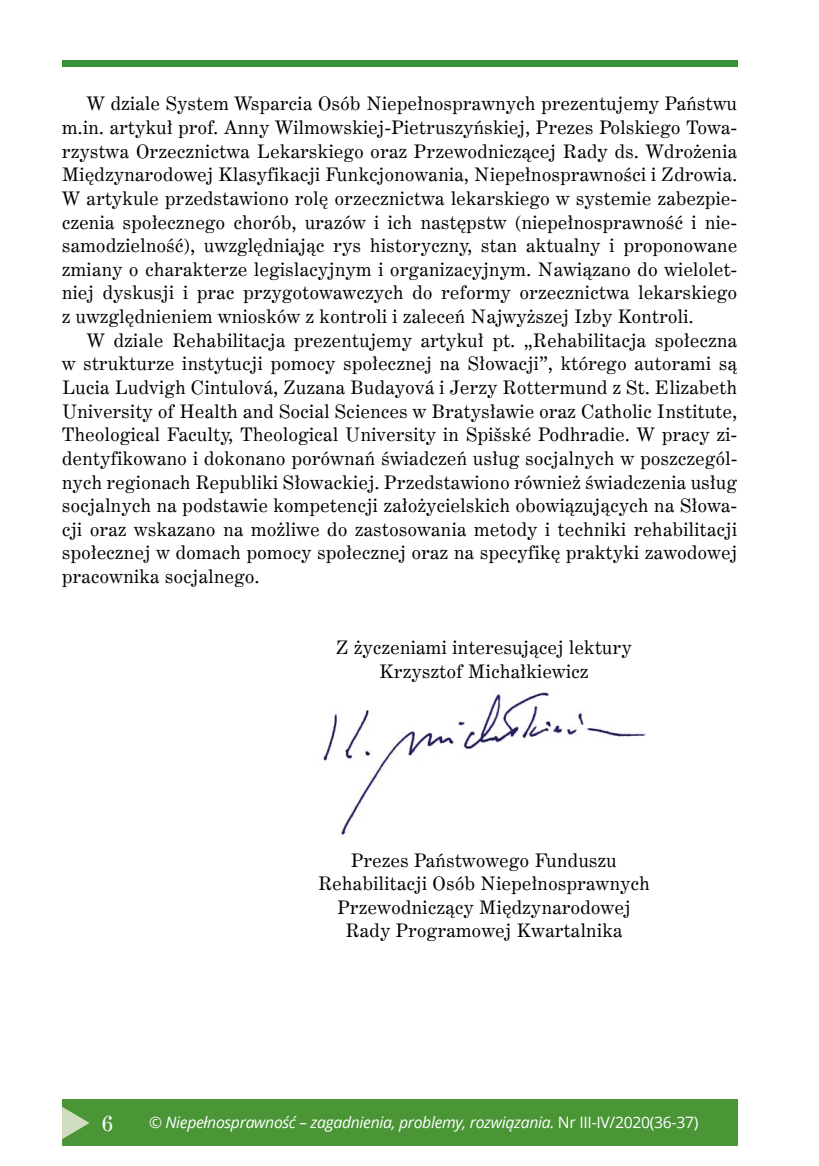
<style>
.page{position:relative;width:819px;height:1166px;background:#fff}
.page>*{position:absolute;margin:0;border:0;box-sizing:border-box;transform-origin:0 0}
.t1{font:21.88px "Century Expd EU Normal";color:#fff}
.t2{font:18.72px/23.6px "Century Expd EU Normal";letter-spacing:.025em;color:#000;text-align:justify}
.t3{font:italic 15.75px "Open Sans";letter-spacing:-.02em;color:#fff}
.s1{font-style:normal}
</style>
<div class="page">
<div style="left:62px;top:1099px;width:675px;height:47px;background:#4a9536"></div>
<div style="left:62px;top:60px;width:675px;height:7px;background:#359138"></div>
<svg style="left:62px;top:1107px;width:28px;height:32px"></svg>
<img style="left:323px;top:692px;width:324px;height:143px">
<p class="t2" style="left:62px;top:93px;width:676px;text-indent:25px">W dziale System Wsparcia Osób Niepełnosprawnych prezentujemy Państwu m.in. artykuł prof. Anny Wilmowskiej-Pietruszyńskiej, Prezes Polskiego Towa&shy;rzystwa Orzecznictwa Lekarskiego oraz Przewodniczącej Rady ds. Wdrożenia Międzynarodowej Klasyfikacji Funkcjonowania, Niepełnosprawności i Zdrowia.<br>W artykule przedstawiono rolę orzecznictwa lekarskiego w systemie zabezpie&shy;czenia społecznego chorób, urazów i ich następstw (niepełnosprawność i nie&shy;samodzielność), uwzględniając rys historyczny, stan aktualny i proponowane zmiany o charakterze legislacyjnym i organizacyjnym. Nawiązano do wielolet&shy;niej dyskusji i prac przygotowawczych do reformy orzecznictwa lekarskiego z uwzględnieniem wniosków z kontroli i zaleceń Najwyższej Izby Kontroli.</p>
<p class="t2" style="left:62px;top:329px;width:676px;text-indent:25px">W dziale Rehabilitacja prezentujemy artykuł pt. „Rehabilitacja społeczna w strukturze instytucji pomocy społecznej na Słowacji”, którego autorami są Lucia Ludvigh Cintulová, Zuzana Budayová i Jerzy Rottermund z St. Elizabeth University of Health and Social Sciences w Bratysławie oraz Catholic Institute, Theological Faculty, Theological University in Spišské Podhradie. W pracy zi&shy;dentyfikowano i dokonano porównań świadczeń usług socjalnych w poszczegól&shy;nych regionach Republiki Słowackiej. Przedstawiono również świadczenia usług socjalnych na podstawie kompetencji założycielskich obowiązujących na Słowa&shy;cji oraz wskazano na możliwe do zastosowania metody i techniki rehabilitacji społecznej w domach pomocy społecznej oraz na specyfikę praktyki zawodowej pracownika socjalnego.</p>
<p class="t2" style="left:336px;top:636px;width:297px;text-align:center">Z życzeniami interesującej lektury<br>Krzysztof Michałkiewicz</p>
<p class="t2" style="left:318px;top:849px;width:333px;text-align:center">Prezes Państwowego Funduszu Rehabilitacji Osób Niepełnosprawnych Przewodniczący Międzynarodowej Rady Programowej Kwartalnika</p>
<p class="t1" style="left:102px;top:1109px;width:12px">6</p>
<p class="t3" style="left:149px;top:1112px;width:551px">© Niepełnosprawność – zagadnienia, problemy, rozwiązania. <span class="s1">Nr III-IV/2020(36-37)</span></p>
</div>
